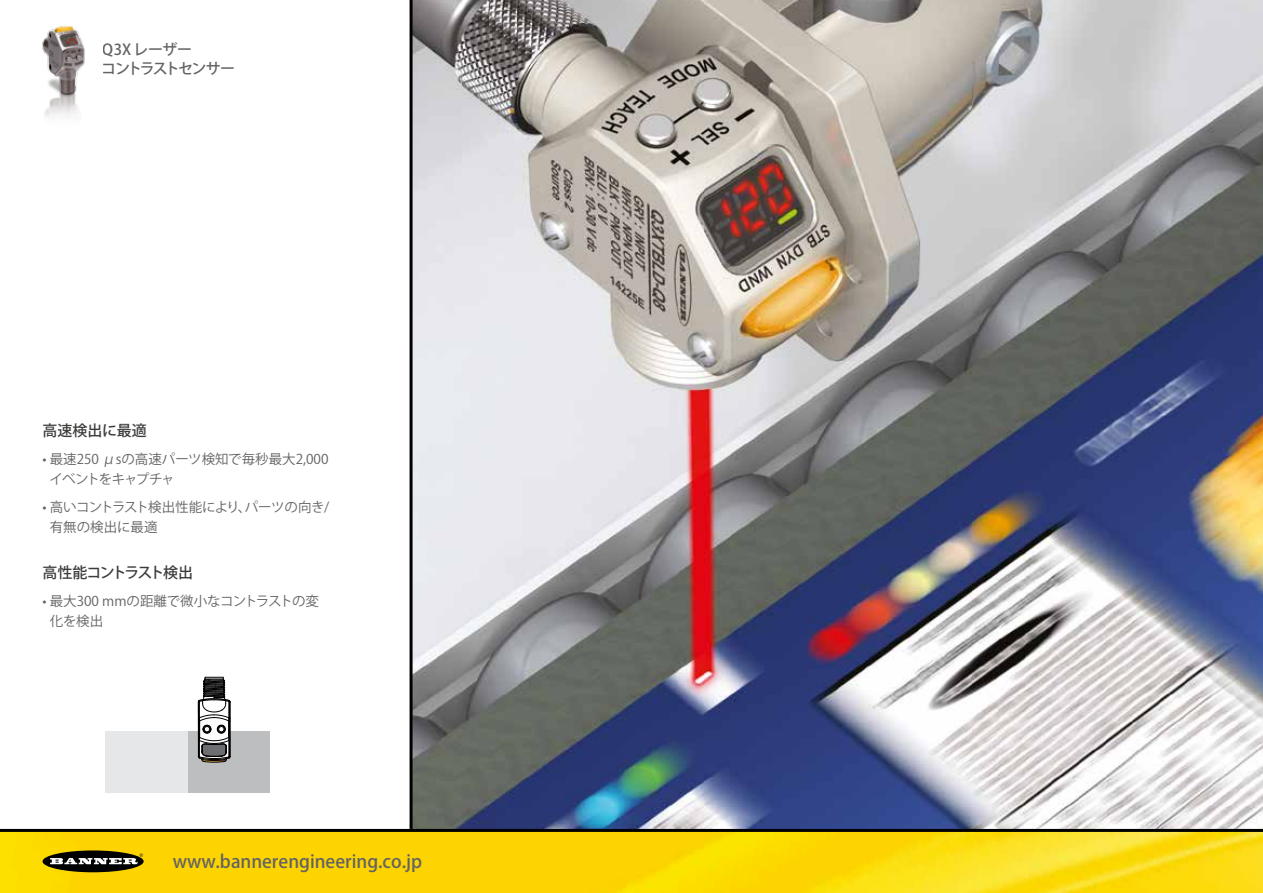
<style>
.page{position:relative;width:1263px;height:893px;background:#fff}
.page>*{position:absolute;margin:0;border:0;box-sizing:border-box;transform-origin:0 0}
.t1{font:500 18px "Koz Go Pro";color:#646363}
.t2{font:500 15px/19.5px "Koz Go Pro";letter-spacing:-.08em;color:#646363}
.t3{font:500 15px "Koz Go Pro";letter-spacing:-.1em;color:#3c3c3b}
.t4{font:500 15px "Koz Go Pro";color:#3c3c3b}
.t5{font:13.5px/19.5px "Koz Go Pro";color:#646363}
</style>
<div class="page">
<img style="left:413px;top:0;width:850px;height:829px">
<img style="left:0;top:832px;width:1263px;height:61px">
<hr style="left:0;top:829px;width:1263px;height:3px;background:#000">
<svg style="left:43px;top:850px;width:101px;height:22px"></svg>
<svg style="left:50px;top:853px;width:93px;height:11px"></svg>
<img style="left:42px;top:26px;width:43px;height:91px">
<hr style="left:410px;top:0;width:3px;height:829px;background:#000">
<div style="left:188px;top:731px;width:82px;height:61px;background:#bcbec0"></div>
<div style="left:105px;top:731px;width:83px;height:61px;background:#e6e7e8"></div>
<svg style="left:198px;top:677px;width:33px;height:85px"></svg>
<p class="t2" style="left:102px;top:40px;width:135px">Q3X レーザー<br>コントラストセンサー</p>
<p class="t4" style="left:43px;top:421px;width:106px">高速検出に最適</p>
<p class="t5" style="left:49px;top:450px;width:280px;text-indent:-7px">• 最速250 μsの高速パーツ検知で毎秒最大2,000イベントをキャプチャ</p>
<p class="t5" style="left:50px;top:498px;width:281px;text-indent:-7px">• 高いコントラスト検出性能により、パーツの向き/有無の検出に最適</p>
<p class="t3" style="left:43px;top:563px;width:152px">高性能コントラスト検出</p>
<p class="t5" style="left:50px;top:592px;width:271px;text-indent:-7px">• 最大300 mmの距離で微小なコントラストの変化を検出</p>
<h1 class="t1" style="left:173px;top:850px;width:251px">www.bannerengineering.co.jp</h1>
</div>
